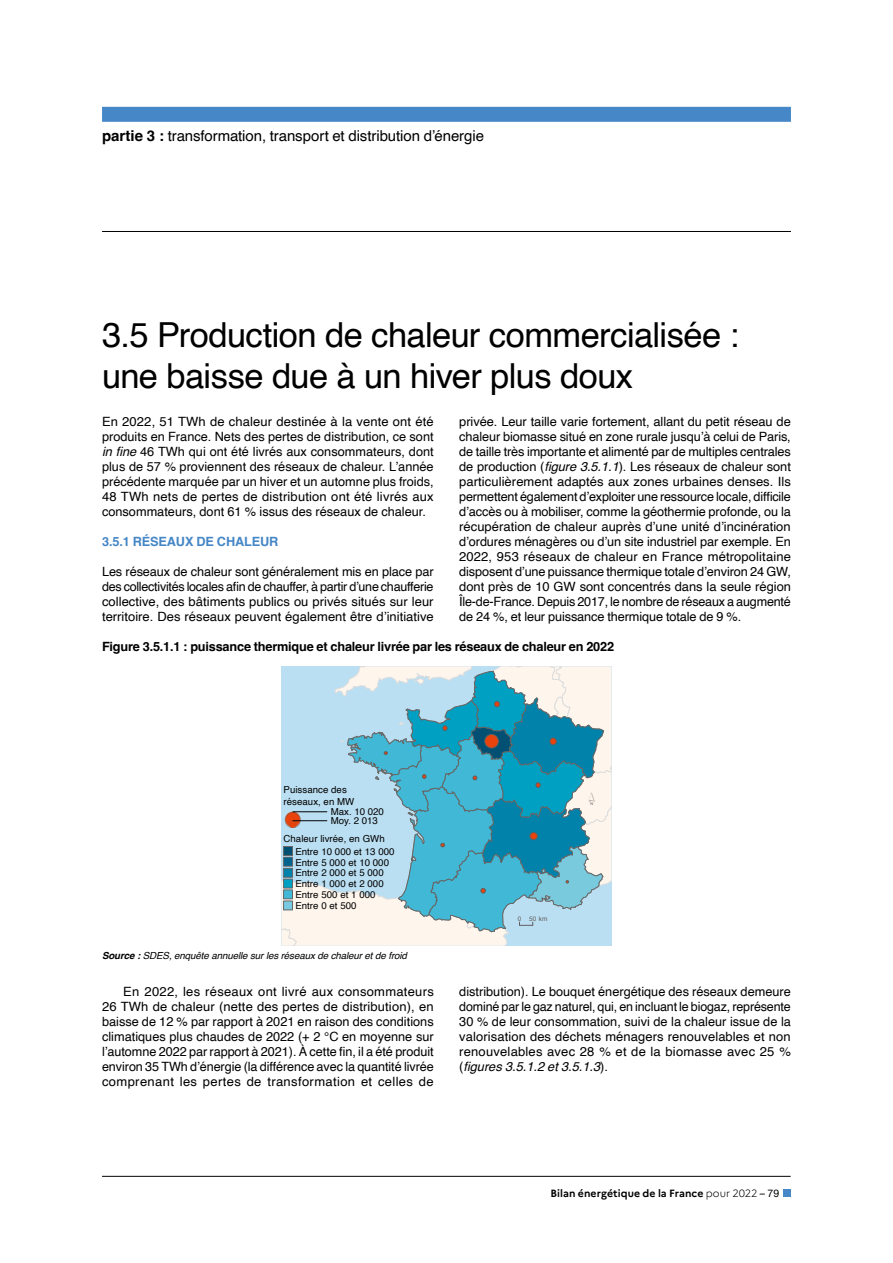
<style>
.page{position:relative;width:893px;height:1263px;background:#fff}
.page>*{position:absolute;margin:0;border:0;box-sizing:border-box;transform-origin:0 0}
.t1{font:34.5px/40.5px "Helvetica";letter-spacing:-.02em;color:#000}
.t2{font:22.2px "ESRI Default Marker";color:#e8430c}
.t3{font:17.85px "ESRI North";color:#606060}
.t4{font:15px "Helvetica";letter-spacing:-.005em;color:#000}
.t5{font:12.75px/15px "Helvetica";color:#000;text-align:justify}
.t6{font:700 12.75px "Helvetica";letter-spacing:-.015em;color:#000}
.t7{font:700 12.75px "Helvetica";letter-spacing:-.01em;color:#4587c7}
.t8{font:700 10.5px "Marianne";letter-spacing:.005em;color:#000}
.t9{font:10.05px "ESRI Default Marker";color:#606060}
.t10{font:italic 9.75px "Helvetica";letter-spacing:-.01em;color:#000}
.t11{font:9.6px/10.8px "Helvetica";letter-spacing:.005em;color:#020202}
.t12{font:6.45px "Helvetica";color:#606060}
.s1{font-weight:700}
.s2{font-style:italic}
.s3{color:#606060}
.s4{font-size:10.05px}
.s5{font-family:"Arial"}
.s6{font-weight:300}
.s7{font-family:"Helvetica Neue LT Std";font-weight:400}
</style>
<div class="page">
<div style="left:783px;top:1189px;width:8px;height:8px;background:#4587c7"></div>
<hr style="left:102px;top:1176px;width:689px;height:1px;background:#000">
<div style="left:102px;top:107px;width:689px;height:15px;background:#4587c7"></div>
<hr style="left:102px;top:231px;width:689px;height:1px;background:#000">
<svg style="left:281px;top:666px;width:331px;height:280px;background:#8bc8d9"></svg>
<div style="left:284px;top:857px;width:8px;height:9px;background:#00648f"></div>
<div style="left:283px;top:857px;width:10px;height:9px;border:1px solid #666"></div>
<div style="left:284px;top:868px;width:8px;height:9px;background:#0082aa"></div>
<div style="left:283px;top:868px;width:10px;height:10px;border:1px solid #666"></div>
<div style="left:284px;top:879px;width:8px;height:9px;background:#00a0c2"></div>
<div style="left:283px;top:879px;width:10px;height:9px;border:1px solid #666"></div>
<div style="left:284px;top:890px;width:8px;height:9px;background:#41b9d6"></div>
<div style="left:283px;top:889px;width:10px;height:10px;border:1px solid #666"></div>
<div style="left:284px;top:901px;width:8px;height:9px;background:#79cae0"></div>
<div style="left:283px;top:900px;width:10px;height:10px;border:1px solid #666"></div>
<div style="left:284px;top:846px;width:8px;height:9px;background:#005073"></div>
<div style="left:283px;top:846px;width:10px;height:10px;border:1px solid #666"></div>
<hr style="left:293px;top:820px;width:34px;height:1px;background:#020202">
<hr style="left:293px;top:811px;width:34px;height:1px;background:#020202">
<p class="t4" style="left:102px;top:124px;width:383px"><span class="s1">partie 3 :</span> transformation, transport et distribution d’énergie</p>
<h1 class="t1" style="left:102px;top:316px;width:639px">3.5 Production de chaleur commercialisée : une baisse due à un hiver plus doux</h1>
<p class="t5" style="left:102px;top:415px;width:333px">En 2022, 51 TWh de chaleur destinée à la vente ont été produits en France. Nets des pertes de distribution, ce sont <span class="s2">in fine</span> 46 TWh qui ont été livrés aux consommateurs, dont plus de 57 % proviennent des réseaux de chaleur. L’année précédente marquée par un hiver et un automne plus froids, 48 TWh nets de pertes de distribution ont été livrés aux consommateurs, dont 61 % issus des réseaux de chaleur.</p>
<p class="t7" style="left:102px;top:534px;width:178px">3.5.1 RÉSEAUX DE CHALEUR</p>
<p class="t5" style="left:102px;top:565px;width:333px">Les réseaux de chaleur sont généralement mis en place par des collectivités locales afin de chauffer, à partir d’une chaufferie collective, des bâtiments publics ou privés situés sur leur territoire. Des réseaux peuvent également être d’initiative</p>
<p class="t5" style="left:459px;top:415px;width:333px">privée. Leur taille varie fortement, allant du petit réseau de chaleur biomasse situé en zone rurale jusqu’à celui de Paris, de taille très importante et alimenté par de multiples centrales de production (<span class="s2">figure 3.5.1.1</span>). Les réseaux de chaleur sont particulièrement adaptés aux zones urbaines denses. Ils permettent également d’exploiter une ressource locale, difficile d’accès ou à mobiliser, comme la géothermie profonde, ou la récupération de chaleur auprès d’une unité d’incinération d’ordures ménagères ou d’un site industriel par exemple. En 2022, 953 réseaux de chaleur en France métropolitaine disposent d’une puissance thermique totale d’environ 24 GW, dont près de 10 GW sont concentrés dans la seule région Île-de-France. Depuis 2017, le nombre de réseaux a augmenté de 24 %, et leur puissance thermique totale de 9 %.</p>
<p class="t6" style="left:102px;top:639px;width:514px">Figure 3.5.1.1 : puissance thermique et chaleur livrée par les réseaux de chaleur en 2022</p>
<p class="t11" style="left:284px;top:784px;width:72px;line-height:11.9px">Puissance des réseaux, en MW</p>
<p class="t11" style="left:331px;top:807px;width:55px">Max. 10 020</p>
<h2 class="t2" style="left:285px;top:806px;width:17px">! <span class="s3">(</span><span class="s4">!</span></h2>
<p class="t11" style="left:331px;top:816px;width:49px">Moy. 2 013</p>
<p class="t9" style="left:289px;top:818px;width:9px">(</p>
<p class="t11" style="left:284px;top:833px;width:103px">Chaleur livrée, en GWh</p>
<p class="t11" style="left:295px;top:857px;width:95px">Entre 5 000 et 10 000<br>Entre 2 000 et 5 000<br>Entre 1 000 et 2 000<br>Entre 500 et 1 000<br>Entre 0 et 500</p>
<p class="t11" style="left:295px;top:846px;width:101px">Entre 10 000 et 13 000</p>
<h3 class="t3" style="left:588px;top:788px;width:8px">´</h3>
<p class="t12" style="left:518px;top:913px;width:31px">0 50 <span class="s5">km</span></p>
<p class="t10" style="left:102px;top:948px;width:306px"><span class="s1">Source :</span> SDES, enquête annuelle sur les réseaux de chaleur et de froid</p>
<p class="t5" style="left:102px;top:985px;width:333px;text-indent:21px">En 2022, les réseaux ont livré aux consommateurs 26 TWh de chaleur (nette des pertes de distribution), en baisse de 12 % par rapport à 2021 en raison des conditions climatiques plus chaudes de 2022 (+ 2 °C en moyenne sur l’automne 2022 par rapport à 2021). À cette fin, il a été produit environ 35 TWh d’énergie (la différence avec la quantité livrée comprenant les pertes de transformation et celles de</p>
<p class="t5" style="left:459px;top:985px;width:333px">distribution). Le bouquet énergétique des réseaux demeure dominé par le gaz naturel, qui, en incluant le biogaz, représente 30 % de leur consommation, suivi de la chaleur issue de la valorisation des déchets ménagers renouvelables et non renouvelables avec 28 % et de la biomasse avec 25 % (<span class="s2">figures 3.5.1.2 et 3.5.1.3</span>).</p>
<p class="t8" style="left:550px;top:1185px;width:230px">Bilan énergétique de la France <span class="s6">pour 2022</span> <span class="s7">– 79</span></p>
</div>
